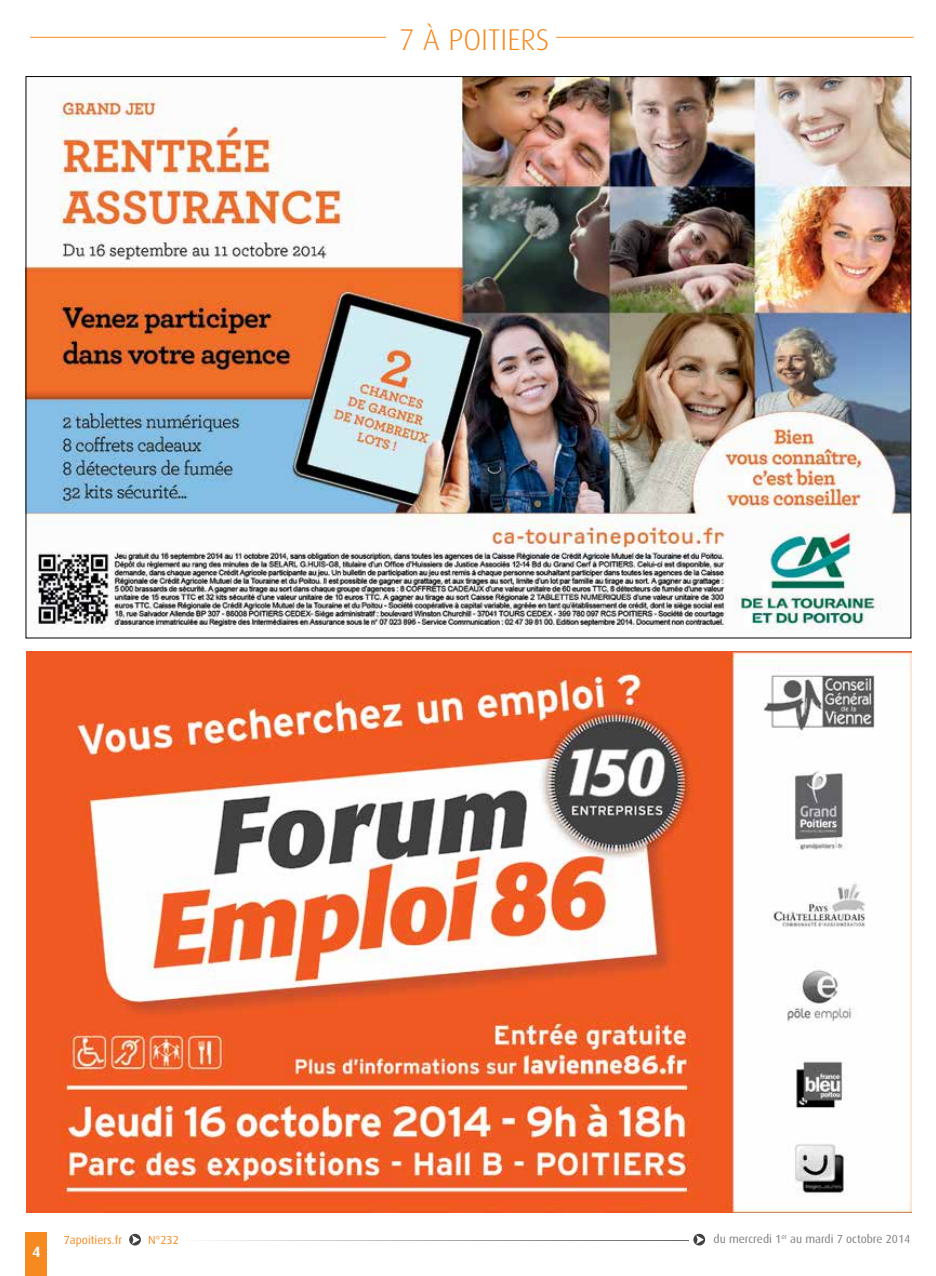
<style>
.page{position:relative;width:936px;height:1276px;background:#fff}
.page>*{position:absolute;margin:0;border:0;box-sizing:border-box;transform-origin:0 0}
.t1{font:300 30px "Dax";color:#f6891f}
.t2{font:700 15px "Dax";color:#fff}
.t3{font:11.7px "Dax";color:#7c7e81}
.t4{font:11.7px "Dax";color:#f6891f}
</style>
<div class="page">
<svg style="left:129px;top:1233px;width:12px;height:12px"></svg>
<svg style="left:693px;top:1233px;width:12px;height:12px"></svg>
<svg style="left:205px;top:1240px;width:483px;height:1px"></svg>
<div style="left:26px;top:1232px;width:21px;height:44px;background:#f6891f"></div>
<hr style="left:30px;top:37px;width:356px;height:1px;background:#f78d1e">
<hr style="left:556px;top:37px;width:357px;height:1px;background:#f78d1e">
<img style="left:27px;top:651px;width:884px;height:561px">
<img style="left:28px;top:78px;width:881px;height:552px">
<h1 class="t1" style="left:399px;top:24px;width:152px">7 À POITIERS</h1>
<p class="t2" style="left:32px;top:1243px;width:10px">4</p>
<p class="t4" style="left:64px;top:1233px;width:60px">7apoitiers.fr</p>
<p class="t4" style="left:148px;top:1233px;width:32px">N°232</p>
<p class="t3" style="left:713px;top:1232px;width:198px">du mercredi 1<sup>er</sup> au mardi 7 octobre 2014</p>
</div>
